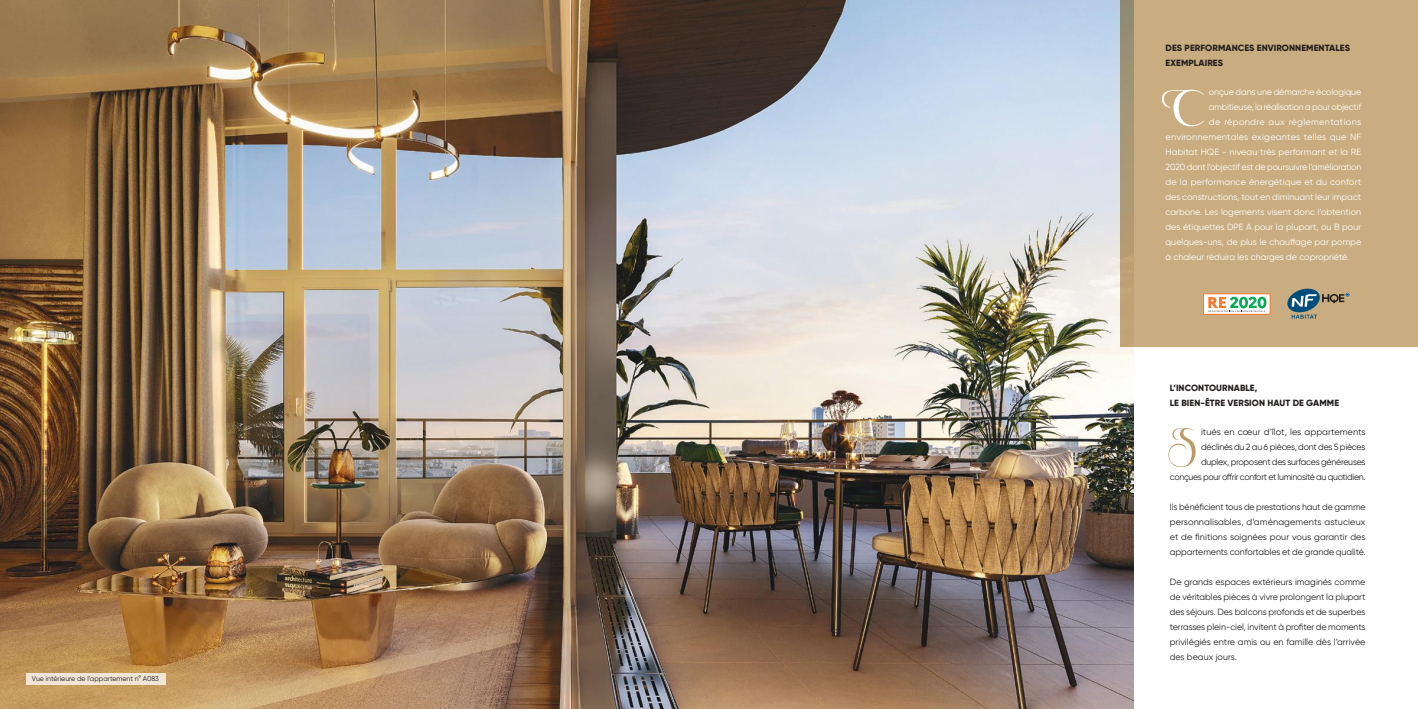
<style>
.page{position:relative;width:1418px;height:709px;background:#fff}
.page>*{position:absolute;margin:0;border:0;box-sizing:border-box;transform-origin:0 0}
.t1{font:9px/15px "Gilroy";letter-spacing:-.025em;color:#241f1f;text-align:justify}
.t2{font:9px "Gilroy";color:#fff}
.t3{font:800 9px/15px "Gilroy";letter-spacing:.01em;color:#241f1f}
.t4{font:9px "Gilroy";letter-spacing:.025em;color:#fff}
.t5{font:9px "Gilroy";letter-spacing:-.02em;color:#fff}
.t6{font:9px "Gilroy";letter-spacing:.03em;color:#fff}
.t7{font:7px "Gilroy";color:#241f1f}
</style>
<div class="page">
<img style="left:0;top:0;width:1133px;height:709px">
<svg style="left:1168px;top:428px;width:28px;height:39px"></svg>
<div style="left:1120px;top:0;width:297px;height:347px;background:#c9ac7f"></div>
<svg style="left:1162px;top:90px;width:42px;height:36px"></svg>
<div style="left:1203px;top:294px;width:67px;height:20px;background:#fff"></div>
<svg style="left:1208px;top:297px;width:58px;height:15px"></svg>
<svg style="left:1287px;top:289px;width:62px;height:29px"></svg>
<div style="left:26px;top:673px;width:140px;height:11px;background:#f0e5d5"></div>
<p class="t7" style="left:32px;top:674px;width:128px">Vue intérieure de l’appartement n° A083</p>
<p class="t3" style="left:1165px;top:40px;width:186px">DES PERFORMANCES ENVIRONNEMENTALES<br>EXEMPLAIRES</p>
<p class="t2" style="left:1208px;top:86px;width:154px">onçue dans une démarche écologique</p>
<p class="t5" style="left:1208px;top:101px;width:154px">ambitieuse, la réalisation a pour objectif</p>
<p class="t6" style="left:1208px;top:116px;width:154px">de répondre aux réglementations</p>
<p class="t4" style="left:1165px;top:131px;width:197px">environnementales exigeantes telles que NF</p>
<p class="t2" style="left:1165px;top:146px;width:197px">Habitat HQE - niveau très performant et la RE</p>
<p class="t2" style="left:1165px;top:161px;width:197px">2020 dont l’objectif est de poursuivre l’amélioration</p>
<p class="t2" style="left:1165px;top:176px;width:197px">de la performance énergétique et du confort</p>
<p class="t2" style="left:1165px;top:191px;width:197px">des constructions, tout en diminuant leur impact</p>
<p class="t2" style="left:1165px;top:206px;width:197px">carbone. Les logements visent donc l’obtention</p>
<p class="t2" style="left:1165px;top:221px;width:197px">des étiquettes DPE A pour la plupart, ou B pour</p>
<p class="t2" style="left:1165px;top:236px;width:197px">quelques-uns, de plus le chauffage par pompe</p>
<p class="t2" style="left:1165px;top:251px;width:185px">à chaleur réduira les charges de copropriété.</p>
<p class="t3" style="left:1169px;top:380px;width:171px">L’INCONTOURNABLE,<br>LE BIEN-ÊTRE VERSION HAUT DE GAMME</p>
<p class="t1" style="left:1169px;top:424px;width:197px;text-align:right">itués en cœur d’îlot, les appartements déclinés du 2 au 6 pièces, dont des 5 pièces<br>duplex, proposent des surfaces généreuses conçues pour offrir confort et luminosité au quotidien.</p>
<p class="t1" style="left:1169px;top:499px;width:197px">Ils bénéficient tous de prestations haut de gamme personnalisables, d’aménagements astucieux et de finitions soignées pour vous garantir des appartements confortables et de grande qualité.</p>
<p class="t1" style="left:1169px;top:574px;width:197px">De grands espaces extérieurs imaginés comme de véritables pièces à vivre prolongent la plupart des séjours. Des balcons profonds et de superbes terrasses plein-ciel, invitent à profiter de moments privilégiés entre amis ou en famille dès l’arrivée des beaux jours.</p>
</div>
